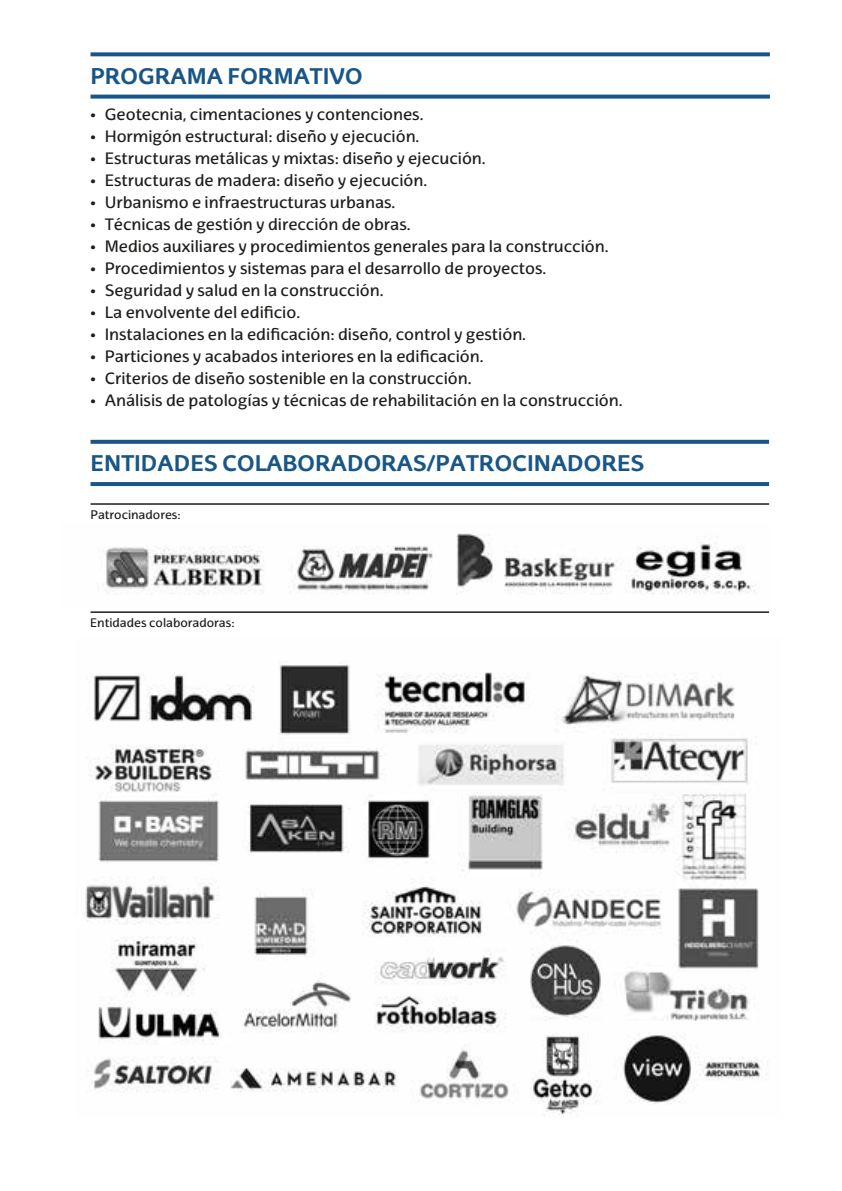
<style>
.page{position:relative;width:842px;height:1191px;background:#fff}
.page>*{position:absolute;margin:0;border:0;box-sizing:border-box;transform-origin:0 0}
.t1{font:700 22px "EHU Sans";color:#185688}
.t2{font:16px "EHU Sans";color:#1d1d1b}
.t3{font:12px "EHU Sans";color:#1d1d1b}
</style>
<div class="page">
<svg style="left:91px;top:52px;width:679px;height:4px;background:#2c6492"></svg>
<svg style="left:91px;top:95px;width:679px;height:4px;background:#2e6693"></svg>
<svg style="left:91px;top:440px;width:678px;height:4px;background:#225d8d"></svg>
<hr style="left:91px;top:482px;width:678px;height:4px;background:#185688">
<hr style="left:91px;top:503px;width:678px;height:2px;background:#1d1d1b">
<hr style="left:91px;top:611px;width:678px;height:2px;background:#1d1d1b">
<img style="left:85px;top:664px;width:682px;height:452px">
<img style="left:102px;top:533px;width:654px;height:61px">
<h1 class="t1" style="left:91px;top:62px;width:273px">PROGRAMA FORMATIVO</h1>
<p class="t2" style="left:91px;top:105px;width:334px">• Geotecnia, cimentaciones y contenciones.</p>
<p class="t2" style="left:91px;top:127px;width:330px">• Hormigón estructural: diseño y ejecución.</p>
<p class="t2" style="left:91px;top:149px;width:397px">• Estructuras metálicas y mixtas: diseño y ejecución.</p>
<p class="t2" style="left:91px;top:171px;width:338px">• Estructuras de madera: diseño y ejecución.</p>
<p class="t2" style="left:91px;top:193px;width:306px">• Urbanismo e infraestructuras urbanas.</p>
<p class="t2" style="left:91px;top:215px;width:322px">• Técnicas de gestión y dirección de obras.</p>
<p class="t2" style="left:91px;top:237px;width:519px">• Medios auxiliares y procedimientos generales para la construcción.</p>
<p class="t2" style="left:91px;top:259px;width:457px">• Procedimientos y sistemas para el desarrollo de proyectos.</p>
<p class="t2" style="left:91px;top:281px;width:294px">• Seguridad y salud en la construcción.</p>
<p class="t2" style="left:91px;top:303px;width:211px">• La envolvente del edificio.</p>
<p class="t2" style="left:91px;top:325px;width:437px">• Instalaciones en la edificación: diseño, control y gestión.</p>
<p class="t2" style="left:91px;top:347px;width:394px">• Particiones y acabados interiores en la edificación.</p>
<p class="t2" style="left:91px;top:369px;width:383px">• Criterios de diseño sostenible en la construcción.</p>
<p class="t2" style="left:91px;top:391px;width:533px">• Análisis de patologías y técnicas de rehabilitación en la construcción.</p>
<h1 class="t1" style="left:91px;top:449px;width:555px">ENTIDADES COLABORADORAS/PATROCINADORES</h1>
<p class="t3" style="left:91px;top:507px;width:92px">Patrocinadores:</p>
<p class="t3" style="left:90px;top:615px;width:146px">Entidades colaboradoras:</p>
</div>
